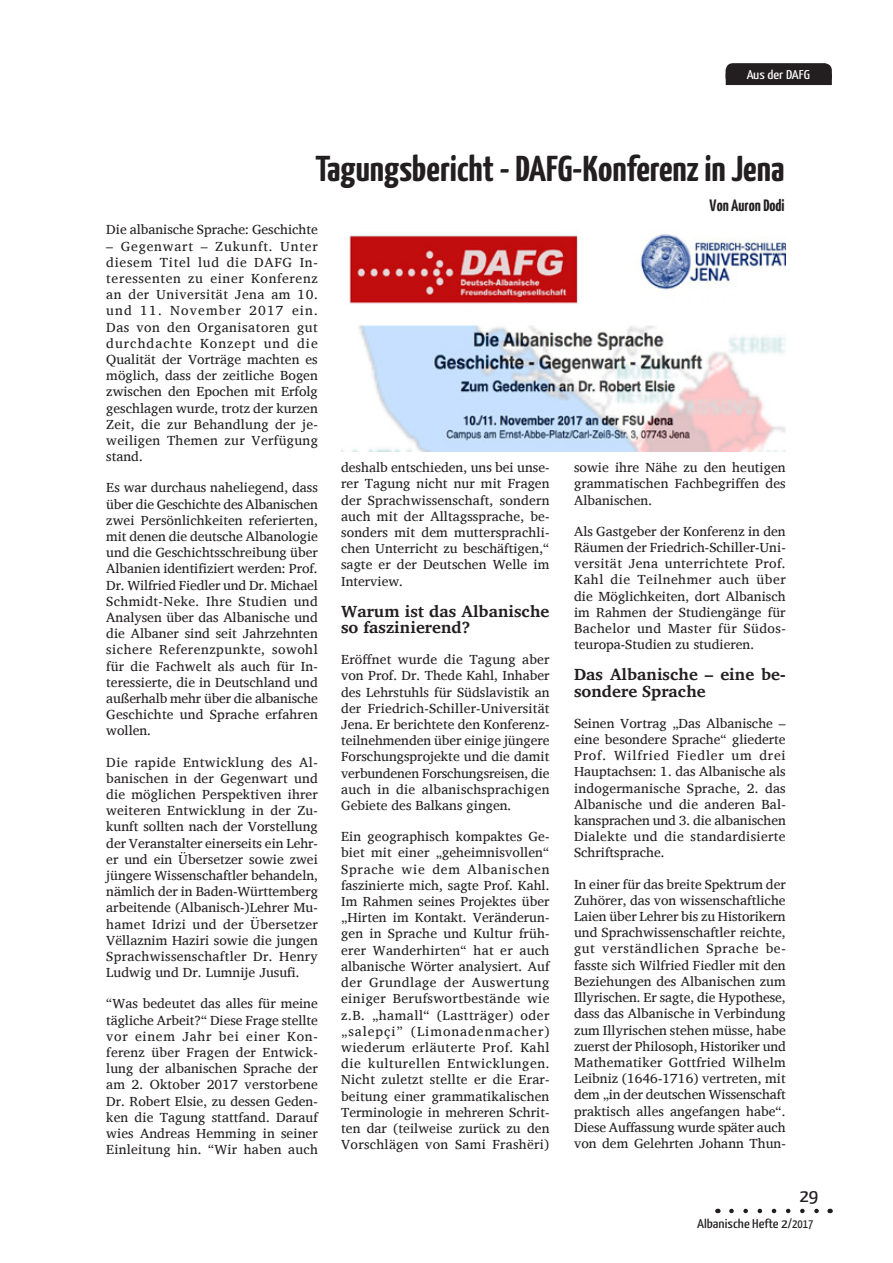
<style>
.page{position:relative;width:893px;height:1263px;background:#fff}
.page>*{position:absolute;margin:0;border:0;box-sizing:border-box;transform-origin:0 0}
.t1{font:700 36px "Yanone Kaffeesatz";color:#231f20;scale:1.1 1}
.t2{font:18px "Yanone Kaffeesatz";color:#231f20;scale:1.25 1}
.t3{font:700 16.5px/16.2px "Charis SIL";color:#231f20}
.t4{font:700 16.5px "Yanone Kaffeesatz";color:#231f20}
.t5{font:13.5px/16.2px "Charis SIL";letter-spacing:.005em;color:#231f20;text-align:justify}
.t6{font:12.75px "Yanone Kaffeesatz";color:#231f20;scale:1.25 1}
.t7{font:12.75px "Yanone Kaffeesatz";color:#fff;scale:1.25 1}
</style>
<div class="page">
<div style="left:726px;top:64px;width:105px;height:20px;background:#231f20;border-radius:7px"></div>
<div style="left:726px;top:63px;width:106px;height:21px;border:2px solid #231f20;border-radius:7px"></div>
<div style="left:726px;top:75px;width:105px;height:9px;background:#231f20"></div>
<div style="left:726px;top:74px;width:106px;height:11px;border:2px solid #231f20"></div>
<img style="left:341px;top:234px;width:445px;height:218px">
<svg style="left:731px;top:1209px;width:88px;height:4px"></svg>
<p class="t7" style="left:747px;top:67px;width:52px">Aus der DAFG</p>
<h1 class="t1" style="left:315px;top:146px;width:428px">Tagungsbericht - DAFG-Konferenz in Jena</h1>
<p class="t4" style="left:710px;top:195px;width:76px">Von Auron Dodi</p>
<p class="t5" style="left:106px;top:222px;width:213px">Die albanische Sprache: Geschichte</p>
<p class="t5" style="left:106px;top:238px;width:213px">– Gegenwart – Zukunft. Unter diesem Titel lud die DAFG In&shy;teressenten zu einer Konferenz an der Universität Jena am 10. und 11. November 2017 ein.<br>Das von den Organisatoren gut durchdachte Konzept und die Qualität der Vorträge machten es möglich, dass der zeitliche Bogen zwischen den Epochen mit Erfolg geschlagen wurde, trotz der kurzen Zeit, die zur Behandlung der je&shy;weiligen Themen zur Verfügung stand.</p>
<p class="t5" style="left:106px;top:480px;width:213px">Es war durchaus naheliegend, dass über die Geschichte des Albanischen zwei Persönlichkeiten referierten, mit denen die deutsche Albanologie und die Geschichtsschreibung über Albanien identifiziert werden: Prof.<br>Dr. Wilfried Fiedler und Dr. Michael Schmidt-Neke. Ihre Studien und Analysen über das Albanische und die Albaner sind seit Jahrzehnten sichere Referenzpunkte, sowohl für die Fachwelt als auch für In&shy;teressierte, die in Deutschland und außerhalb mehr über die albanische Geschichte und Sprache erfahren wollen.</p>
<p class="t5" style="left:106px;top:754px;width:213px">Die rapide Entwicklung des Al&shy;banischen in der Gegenwart und die möglichen Perspektiven ihrer weiteren Entwicklung in der Zu&shy;kunft sollten nach der Vorstellung der Veranstalter einerseits ein Lehr&shy;er und ein Übersetzer sowie zwei jüngere Wissenschaftler behandeln, nämlich der in Baden-Württemberg arbeitende (Albanisch-)Lehrer Mu&shy;hamet Idrizi und der Übersetzer Vëllaznim Haziri sowie die jungen Sprachwissenschaftler Dr. Henry Ludwig und Dr. Lumnije Jusufi.</p>
<p class="t5" style="left:106px;top:996px;width:213px">“Was bedeutet das alles für meine tägliche Arbeit?“ Diese Frage stellte vor einem Jahr bei einer Kon&shy;ferenz über Fragen der Entwick&shy;lung der albanischen Sprache der am 2. Oktober 2017 verstorbene Dr. Robert Elsie, zu dessen Geden&shy;ken die Tagung stattfand. Darauf wies Andreas Hemming in seiner Einleitung hin. “Wir haben auch</p>
<p class="t5" style="left:341px;top:459px;width:210px">deshalb entschieden, uns bei unse&shy;rer Tagung nicht nur mit Fragen der Sprachwissenschaft, sondern auch mit der Alltagssprache, be&shy;sonders mit dem muttersprachli&shy;chen Unterricht zu beschäftigen,“ sagte er der Deutschen Welle im Interview.</p>
<p class="t3" style="left:341px;top:603px;width:210px">Warum ist das Albanische so faszinierend?</p>
<p class="t5" style="left:341px;top:651px;width:210px">Eröffnet wurde die Tagung aber von Prof. Dr. Thede Kahl, Inhaber des Lehrstuhls für Südslavistik an der Friedrich-Schiller-Universität Jena. Er berichtete den Konferenz&shy;teilnehmenden über einige jüngere Forschungsprojekte und die damit verbundenen Forschungsreisen, die auch in die albanischsprachigen Gebiete des Balkans gingen.</p>
<p class="t5" style="left:341px;top:828px;width:210px">Ein geographisch kompaktes Ge&shy;biet mit einer „geheimnisvollen“ Sprache wie dem Albanischen faszinierte mich, sagte Prof. Kahl.<br>Im Rahmen seines Projektes über „Hirten im Kontakt. Veränderun&shy;gen in Sprache und Kultur früh&shy;erer Wanderhirten“ hat er auch albanische Wörter analysiert. Auf der Grundlage der Auswertung einiger Berufswortbestände wie z.B. „hamall“ (Lastträger) oder „salepçi” (Limonadenmacher) wiederum erläuterte Prof. Kahl die kulturellen Entwicklungen.<br>Nicht zuletzt stellte er die Erar&shy;beitung einer grammatikalischen Terminologie in mehreren Schrit&shy;ten dar (teilweise zurück zu den Vorschlägen von Sami Frashëri)</p>
<p class="t5" style="left:574px;top:459px;width:213px">sowie ihre Nähe zu den heutigen grammatischen Fachbegriffen des Albanischen.</p>
<p class="t5" style="left:574px;top:523px;width:213px">Als Gastgeber der Konferenz in den Räumen der Friedrich-Schiller-Uni&shy;versität Jena unterrichtete Prof.<br>Kahl die Teilnehmer auch über die Möglichkeiten, dort Albanisch im Rahmen der Studiengänge für Bachelor und Master für Südos&shy;teuropa-Studien zu studieren.</p>
<p class="t3" style="left:574px;top:667px;width:213px">Das Albanische – eine be&shy;sondere Sprache</p>
<p class="t5" style="left:574px;top:715px;width:213px">Seinen Vortrag „Das Albanische – eine besondere Sprache“ gliederte Prof. Wilfried Fiedler um drei Hauptachsen: 1. das Albanische als indogermanische Sprache, 2. das Albanische und die anderen Bal&shy;kansprachen und 3. die albanischen Dialekte und die standardisierte Schriftsprache.</p>
<p class="t5" style="left:574px;top:876px;width:213px">In einer für das breite Spektrum der Zuhörer, das von wissenschaftliche Laien über Lehrer bis zu Historikern und Sprachwissenschaftler reichte, gut verständlichen Sprache be&shy;fasste sich Wilfried Fiedler mit den Beziehungen des Albanischen zum Illyrischen. Er sagte, die Hypothese, dass das Albanische in Verbindung zum Illyrischen stehen müsse, habe zuerst der Philosoph, Historiker und Mathematiker Gottfried Wilhelm Leibniz (1646-1716) vertreten, mit dem „in der deutschen Wissenschaft praktisch alles angefangen habe“.<br>Diese Auffassung wurde später auch von dem Gelehrten Johann Thun-</p>
<h2 class="t2" style="left:799px;top:1184px;width:17px">29</h2>
<p class="t6" style="left:697px;top:1215px;width:95px">Albanische Hefte 2/2017</p>
</div>
